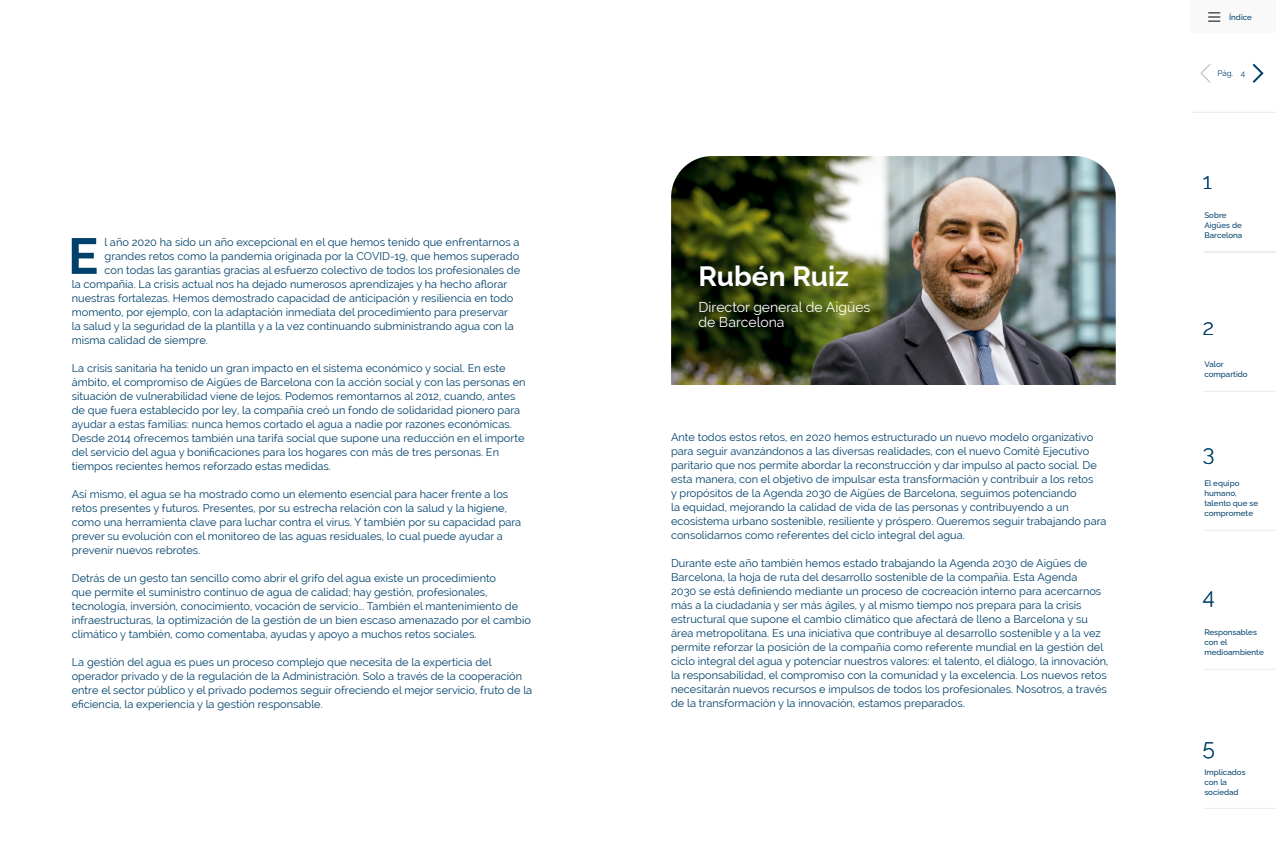
<style>
.page{position:relative;width:1276px;height:842px;background:#fff}
.page>*{position:absolute;margin:0;border:0;box-sizing:border-box;transform-origin:0 0}
.t1{font:700 50.4px "Raleway";color:#00416b}
.t2{font:700 28px "Raleway";color:#fff}
.t3{font:300 22px "Raleway";color:#00416b}
.t4{font:14px/15px "Raleway";color:#fff}
.t5{font:11px/14px "Raleway";color:#00416b}
.t6{font:500 8px/10px "Raleway";color:#00416b}
.t7{font:8px "Raleway";color:#00416b}
</style>
<div class="page">
<div style="left:1191px;top:0;width:85px;height:33px;background:#f9f9fa"></div>
<svg style="left:1208px;top:12px;width:12px;height:10px"></svg>
<svg style="left:1252px;top:63px;width:12px;height:20px"></svg>
<svg style="left:1200px;top:64px;width:11px;height:19px"></svg>
<hr style="left:1191px;top:112px;width:85px;height:1px;background:#edeef0">
<hr style="left:1203px;top:391px;width:73px;height:1px;background:#edeef0">
<hr style="left:1203px;top:530px;width:73px;height:1px;background:#edeef0">
<hr style="left:1203px;top:669px;width:73px;height:1px;background:#edeef0">
<hr style="left:1204px;top:808px;width:72px;height:1px;background:#edeef0">
<hr style="left:1203px;top:252px;width:73px;height:1px;background:#edeef0">
<img style="left:671px;top:156px;width:444px;height:229px">
<h1 class="t1" style="left:68px;top:216px;width:32px">E</h1>
<p class="t5" style="left:105px;top:235px;width:416px">l año 2020 ha sido un año excepcional en el que hemos tenido que enfrentarnos a</p>
<p class="t5" style="left:105px;top:249px;width:416px">grandes retos como la pandemia originada por la COVID-19, que hemos superado</p>
<p class="t5" style="left:105px;top:263px;width:417px">con todas las garantías gracias al esfuerzo colectivo de todos los profesionales de</p>
<p class="t5" style="left:72px;top:277px;width:437px">la compañía. La crisis actual nos ha dejado numerosos aprendizajes y ha hecho aflorar</p>
<p class="t5" style="left:72px;top:291px;width:443px">nuestras fortalezas. Hemos demostrado capacidad de anticipación y resiliencia en todo</p>
<p class="t5" style="left:72px;top:305px;width:438px">momento, por ejemplo, con la adaptación inmediata del procedimiento para preservar</p>
<p class="t5" style="left:72px;top:319px;width:443px">la salud y la seguridad de la plantilla y a la vez continuando subministrando agua con la</p>
<p class="t5" style="left:72px;top:333px;width:138px">misma calidad de siempre.</p>
<p class="t5" style="left:72px;top:361px;width:455px">La crisis sanitaria ha tenido un gran impacto en el sistema económico y social. En este ámbito, el compromiso de Aigües de Barcelona con la acción social y con las personas en situación de vulnerabilidad viene de lejos. Podemos remontarnos al 2012, cuando, antes de que fuera establecido por ley, la compañía creó un fondo de solidaridad pionero para ayudar a estas familias: nunca hemos cortado el agua a nadie por razones económicas.<br>Desde 2014 ofrecemos también una tarifa social que supone una reducción en el importe del servicio del agua y bonificaciones para los hogares con más de tres personas. En tiempos recientes hemos reforzado estas medidas.</p>
<p class="t5" style="left:72px;top:487px;width:451px">Así mismo, el agua se ha mostrado como un elemento esencial para hacer frente a los retos presentes y futuros. Presentes, por su estrecha relación con la salud y la higiene, como una herramienta clave para luchar contra el virus. Y también por su capacidad para prever su evolución con el monitoreo de las aguas residuales, lo cual puede ayudar a prevenir nuevos rebrotes.</p>
<p class="t5" style="left:72px;top:571px;width:460px">Detrás de un gesto tan sencillo como abrir el grifo del agua existe un procedimiento<br>que permite el suministro continuo de agua de calidad; hay gestión, profesionales, tecnología, inversión, conocimiento, vocación de servicio... También el mantenimiento de infraestructuras, la optimización de la gestión de un bien escaso amenazado por el cambio climático y también, como comentaba, ayudas y apoyo a muchos retos sociales.</p>
<p class="t5" style="left:72px;top:655px;width:462px">La gestión del agua es pues un proceso complejo que necesita de la experticia del operador privado y de la regulación de la Administración. Solo a través de la cooperación entre el sector público y el privado podemos seguir ofreciendo el mejor servicio, fruto de la eficiencia, la experiencia y la gestión responsable.</p>
<h2 class="t2" style="left:698px;top:253px;width:152px">Rubén Ruiz</h2>
<p class="t4" style="left:698px;top:300px;width:173px">Director general de Aigües de Barcelona</p>
<p class="t5" style="left:671px;top:430px;width:437px">Ante todos estos retos, en 2020 hemos estructurado un nuevo modelo organizativo para seguir avanzándonos a las diversas realidades, con el nuevo Comité Ejecutivo paritario que nos permite abordar la reconstrucción y dar impulso al pacto social. De esta manera, con el objetivo de impulsar esta transformación y contribuir a los retos<br>y propósitos de la Agenda 2030 de Aigües de Barcelona, seguimos potenciando<br>la equidad, mejorando la calidad de vida de las personas y contribuyendo a un ecosistema urbano sostenible, resiliente y próspero. Queremos seguir trabajando para consolidarnos como referentes del ciclo integral del agua.</p>
<p class="t5" style="left:671px;top:556px;width:439px">Durante este año también hemos estado trabajando la Agenda 2030 de Aigües de Barcelona, la hoja de ruta del desarrollo sostenible de la compañía. Esta Agenda<br>2030 se está definiendo mediante un proceso de cocreación interno para acercarnos más a la ciudadanía y ser más ágiles, y al mismo tiempo nos prepara para la crisis estructural que supone el cambio climático que afectará de lleno a Barcelona y su área metropolitana. Es una iniciativa que contribuye al desarrollo sostenible y a la vez permite reforzar la posición de la compañía como referente mundial en la gestión del ciclo integral del agua y potenciar nuestros valores: el talento, el diálogo, la innovación, la responsabilidad, el compromiso con la comunidad y la excelencia. Los nuevos retos necesitarán nuevos recursos e impulsos de todos los profesionales. Nosotros, a través de la transformación y la innovación, estamos preparados.</p>
<p class="t6" style="left:1229px;top:11px;width:24px">Índice</p>
<p class="t7" style="left:1217px;top:69px;width:17px">Pág.</p>
<p class="t7" style="left:1241px;top:69px;width:6px">4</p>
<h3 class="t3" style="left:1203px;top:164px;width:10px">1</h3>
<p class="t6" style="left:1204px;top:209px;width:39px">Sobre<br>Aigües de<br>Barcelona</p>
<h3 class="t3" style="left:1203px;top:310px;width:13px">2</h3>
<p class="t6" style="left:1204px;top:358px;width:45px">Valor compartido</p>
<h3 class="t3" style="left:1203px;top:436px;width:13px">3</h3>
<p class="t6" style="left:1204px;top:477px;width:55px">El equipo humano, talento que se compromete</p>
<h3 class="t3" style="left:1203px;top:578px;width:13px">4</h3>
<p class="t6" style="left:1204px;top:626px;width:61px">Responsables con el medioambiente</p>
<h3 class="t3" style="left:1203px;top:730px;width:13px">5</h3>
<p class="t6" style="left:1204px;top:766px;width:43px">Implicados con la sociedad</p>
</div>
